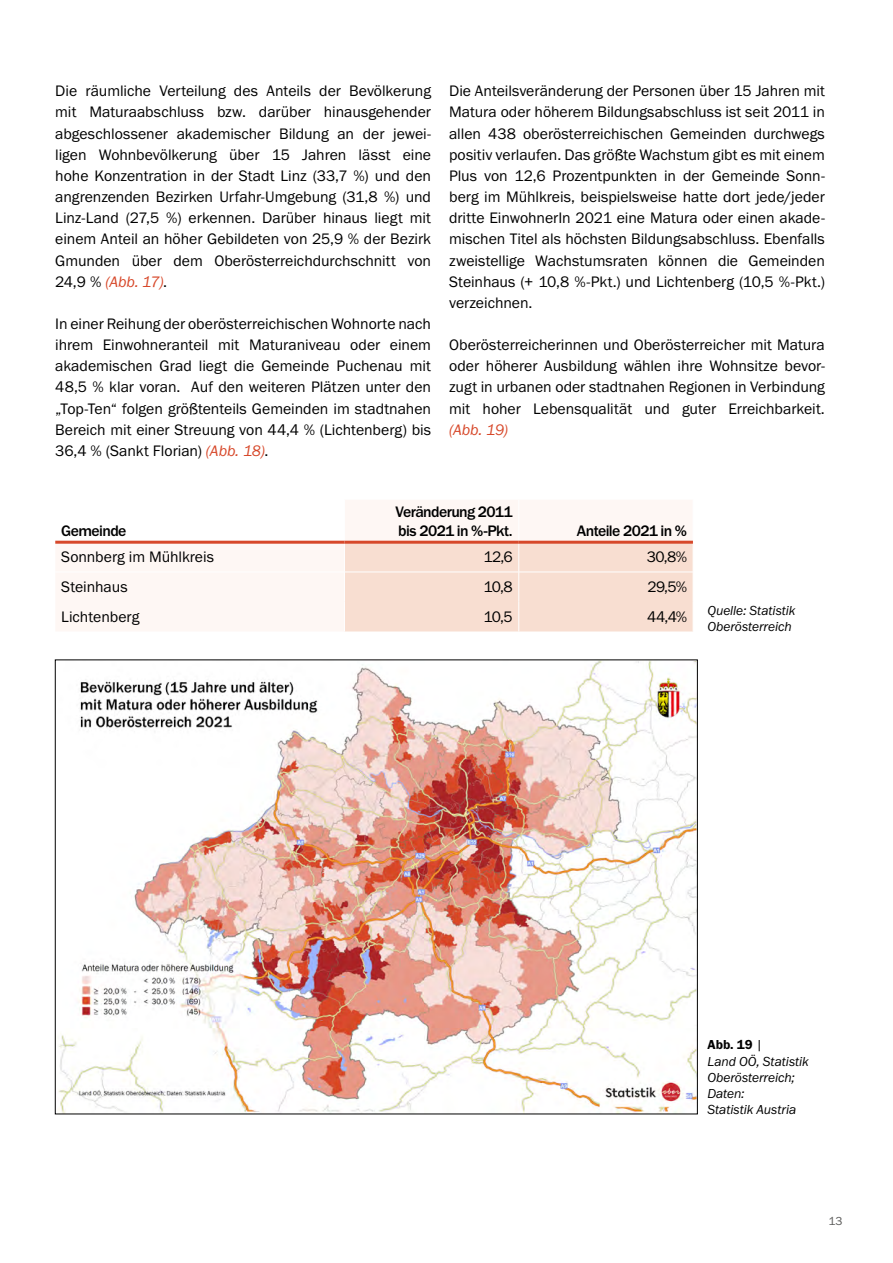
<style>
.page{position:relative;width:893px;height:1263px;background:#fff}
.page>*{position:absolute;margin:0;border:0;box-sizing:border-box;transform-origin:0 0}
.Fließtext{font:15.75px/21.1px "Franklin Gothic URW Boo";color:#000;text-align:justify}
.t1{font:500 15.75px/18.9px "Franklin Gothic URW";letter-spacing:-.04em;color:#000}
.t2{font:13.5px/16.2px "Franklin Gothic URW Boo Ita";letter-spacing:-.005em;color:#000}
.t3{font:13.5px "Franklin Gothic URW Dem";color:#000}
.t4{font:12px "Franklin Gothic URW Boo";color:#5a5a59}
.s1{font-family:"Franklin Gothic URW Boo Ita";color:#d7482a}
.s2{font-family:"Franklin Gothic URW Boo Ita"}
</style>
<div class="page">
<svg style="left:55px;top:500px;width:638px;height:131px;fill:#fef7f4"></svg>
<hr style="left:344px;top:500px;width:1px;height:41px;background:#fff">
<hr style="left:518px;top:500px;width:1px;height:41px;background:#fff">
<hr style="left:55px;top:572px;width:289px;height:1px;background:#fff">
<div style="left:344px;top:544px;width:349px;height:87px;background:#f8ded1"></div>
<hr style="left:55px;top:541px;width:289px;height:3px;background:#d7482a">
<hr style="left:344px;top:541px;width:175px;height:3px;background:#d7482a">
<hr style="left:519px;top:541px;width:174px;height:3px;background:#d7482a">
<img style="left:58px;top:662px;width:638px;height:450px">
<p class="Fließtext" style="left:55px;top:80px;width:377px">Die räumliche Verteilung des Anteils der Bevölkerung mit Maturaabschluss bzw. darüber hinausgehender abgeschlossener akademischer Bildung an der jewei&shy;ligen Wohnbevölkerung über 15 Jahren lässt eine hohe Konzentration in der Stadt Linz (33,7 %) und den angrenzenden Bezirken Urfahr-Umgebung (31,8 %) und Linz-Land (27,5 %) erkennen. Darüber hinaus liegt mit einem Anteil an höher Gebildeten von 25,9 % der Bezirk Gmunden über dem Oberösterreichdurchschnitt von 24,9 % <span class="s1">(Abb. 17)</span>.</p>
<p class="Fließtext" style="left:55px;top:313px;width:377px">In einer Reihung der oberösterreichischen Wohnorte nach ihrem Einwohneranteil mit Maturaniveau oder einem akademischen Grad liegt die Gemeinde Puchenau mit 48,5 % klar voran. Auf den weiteren Plätzen unter den „Top-Ten“ folgen größtenteils Gemeinden im stadtnahen Bereich mit einer Streuung von 44,4 % (Lichtenberg) bis 36,4 % (Sankt Florian) <span class="s1">(Abb. 18)</span>.</p>
<p class="Fließtext" style="left:449px;top:80px;width:377px">Die Anteilsveränderung der Personen über 15 Jahren mit Matura oder höherem Bildungsabschluss ist seit 2011 in allen 438 oberösterreichischen Gemeinden durchwegs positiv verlaufen. Das größte Wachstum gibt es mit einem Plus von 12,6 Prozentpunkten in der Gemeinde Sonn&shy;berg im Mühlkreis, beispielsweise hatte dort jede/jeder dritte EinwohnerIn 2021 eine Matura oder einen akade&shy;mischen Titel als höchsten Bildungsabschluss. Ebenfalls zweistellige Wachstumsraten können die Gemeinden Steinhaus (+ 10,8 %-Pkt.) und Lichtenberg (10,5 %-Pkt.) verzeichnen.</p>
<p class="Fließtext" style="left:449px;top:334px;width:377px">Oberösterreicherinnen und Oberösterreicher mit Matura oder höherer Ausbildung wählen ihre Wohnsitze bevor&shy;zugt in urbanen oder stadtnahen Regionen in Verbindung mit hoher Lebensqualität und guter Erreichbarkeit. <span class="s1">(Abb. 19)</span></p>
<p class="t1" style="left:61px;top:521px;width:67px">Gemeinde</p>
<p class="t1" style="left:396px;top:502px;width:119px">Veränderung 2011 bis 2021 in %-Pkt.</p>
<p class="t1" style="left:577px;top:521px;width:112px">Anteile 2021 in %</p>
<p class="Fließtext" style="left:61px;top:546px;width:154px">Sonnberg im Mühlkreis</p>
<p class="Fließtext" style="left:483px;top:546px;width:31px">12,6</p>
<p class="Fließtext" style="left:647px;top:546px;width:42px">30,8%</p>
<p class="Fließtext" style="left:61px;top:576px;width:68px">Steinhaus</p>
<p class="Fließtext" style="left:484px;top:576px;width:31px">10,8</p>
<p class="Fließtext" style="left:647px;top:576px;width:41px">29,5%</p>
<p class="Fließtext" style="left:61px;top:606px;width:80px">Lichtenberg</p>
<p class="Fließtext" style="left:484px;top:606px;width:31px">10,5</p>
<p class="Fließtext" style="left:647px;top:606px;width:41px">44,4%</p>
<p class="t2" style="left:707px;top:602px;width:90px">Quelle: Statistik<br>Oberösterreich</p>
<p class="t3" style="left:707px;top:1036px;width:57px">Abb. 19 <span class="s2">|</span></p>
<p class="t2" style="left:707px;top:1053px;width:103px">Land OÖ, Statistik<br>Oberösterreich;<br>Daten:<br>Statistik Austria</p>
<p class="t4" style="left:828px;top:1214px;width:16px">13</p>
</div>
